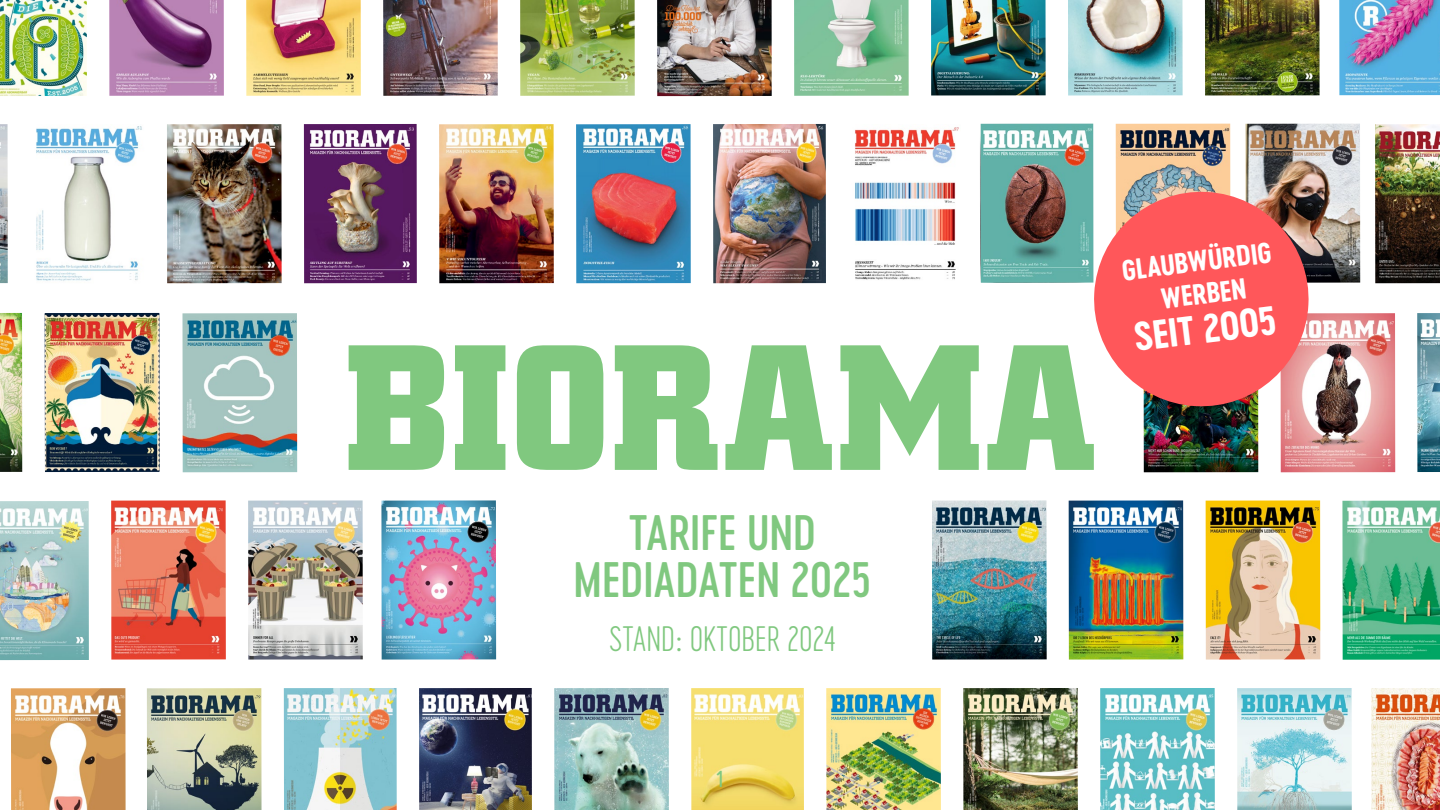
<style>
.page{position:relative;width:1440px;height:810px;background:#fff}
.page>*{position:absolute;margin:0;border:0;box-sizing:border-box;transform-origin:0 0}
.t1{font:46.5px/46.5px "Cervo Neue Medium Neue";color:#80c87f;text-align:center}
.t2{font:37.8px "Cervo Neue Bold Neue";color:#fff}
.t3{font:33px "Cervo Neue Thin Neue";color:#80c87f}
.t4{font:27.15px/32.8px "Cervo Neue Bold Neue";color:#fff;text-align:center}
.t5{font:21.6px "Cervo Neue Regular Neue";color:#80c87f}
</style>
<div class="page">
<img style="left:794px;top:0;width:115px;height:96px">
<img style="left:0;top:0;width:87px;height:96px">
<img style="left:109px;top:0;width:115px;height:96px">
<img style="left:246px;top:0;width:115px;height:96px">
<img style="left:383px;top:0;width:115px;height:96px">
<img style="left:520px;top:0;width:115px;height:96px">
<img style="left:657px;top:0;width:115px;height:96px">
<img style="left:1068px;top:0;width:115px;height:95px">
<img style="left:931px;top:0;width:115px;height:95px">
<img style="left:1205px;top:0;width:115px;height:95px">
<img style="left:1339px;top:0;width:101px;height:95px">
<img style="left:0;top:124px;width:8px;height:159px">
<img style="left:36px;top:126px;width:106px;height:155px">
<img style="left:439px;top:124px;width:115px;height:159px">
<img style="left:167px;top:124px;width:115px;height:159px">
<img style="left:576px;top:124px;width:115px;height:159px">
<img style="left:304px;top:124px;width:113px;height:159px">
<img style="left:713px;top:124px;width:113px;height:159px">
<img style="left:855px;top:127px;width:104px;height:153px">
<img style="left:1375px;top:124px;width:65px;height:159px">
<img style="left:0;top:313px;width:22px;height:159px">
<img style="left:45px;top:313px;width:114px;height:158px">
<img style="left:182px;top:313px;width:115px;height:159px">
<img style="left:1144px;top:409px;width:114px;height:63px">
<img style="left:1281px;top:313px;width:114px;height:159px">
<img style="left:1417px;top:313px;width:23px;height:159px">
<img style="left:0;top:501px;width:89px;height:159px">
<img style="left:248px;top:500px;width:115px;height:160px">
<img style="left:111px;top:500px;width:115px;height:160px">
<img style="left:381px;top:500px;width:115px;height:160px">
<img style="left:932px;top:500px;width:115px;height:160px">
<img style="left:1069px;top:500px;width:114px;height:160px">
<img style="left:1206px;top:500px;width:114px;height:160px">
<img style="left:11px;top:688px;width:115px;height:122px">
<img style="left:1342px;top:501px;width:98px;height:159px">
<img style="left:147px;top:688px;width:115px;height:122px">
<img style="left:554px;top:688px;width:115px;height:122px">
<img style="left:963px;top:688px;width:115px;height:122px">
<img style="left:826px;top:688px;width:115px;height:122px">
<img style="left:1100px;top:688px;width:115px;height:122px">
<img style="left:1237px;top:688px;width:115px;height:122px">
<img style="left:1371px;top:688px;width:69px;height:122px">
<img style="left:419px;top:688px;width:113px;height:122px">
<img style="left:284px;top:688px;width:113px;height:122px">
<img style="left:691px;top:688px;width:113px;height:122px">
<img style="left:1246px;top:124px;width:114px;height:159px">
<img style="left:1116px;top:124px;width:114px;height:65px">
<img style="left:981px;top:124px;width:112px;height:159px">
<svg style="left:349px;top:345px;width:745px;height:125px;fill:#80c87f"></svg>
<svg style="left:1091px;top:189px;width:221px;height:220px;background:#ef6f70"></svg>
<p class="t1" style="left:574px;top:509px;width:299px">TARIFE UND<br>MEDIADATEN 2025</p>
<p class="t3" style="left:609px;top:617px;width:228px">STAND: OKTOBER 2024</p>
<p class="t5" style="left:716px;top:765px;width:9px">1</p>
<p class="t4" style="left:1120px;top:254px;width:152px;rotate:-7deg">GLAUBWÜRDIG<br>WERBEN</p>
<p class="t2" style="left:1131px;top:312px;width:145px;rotate:-7deg">SEIT 2005</p>
</div>
